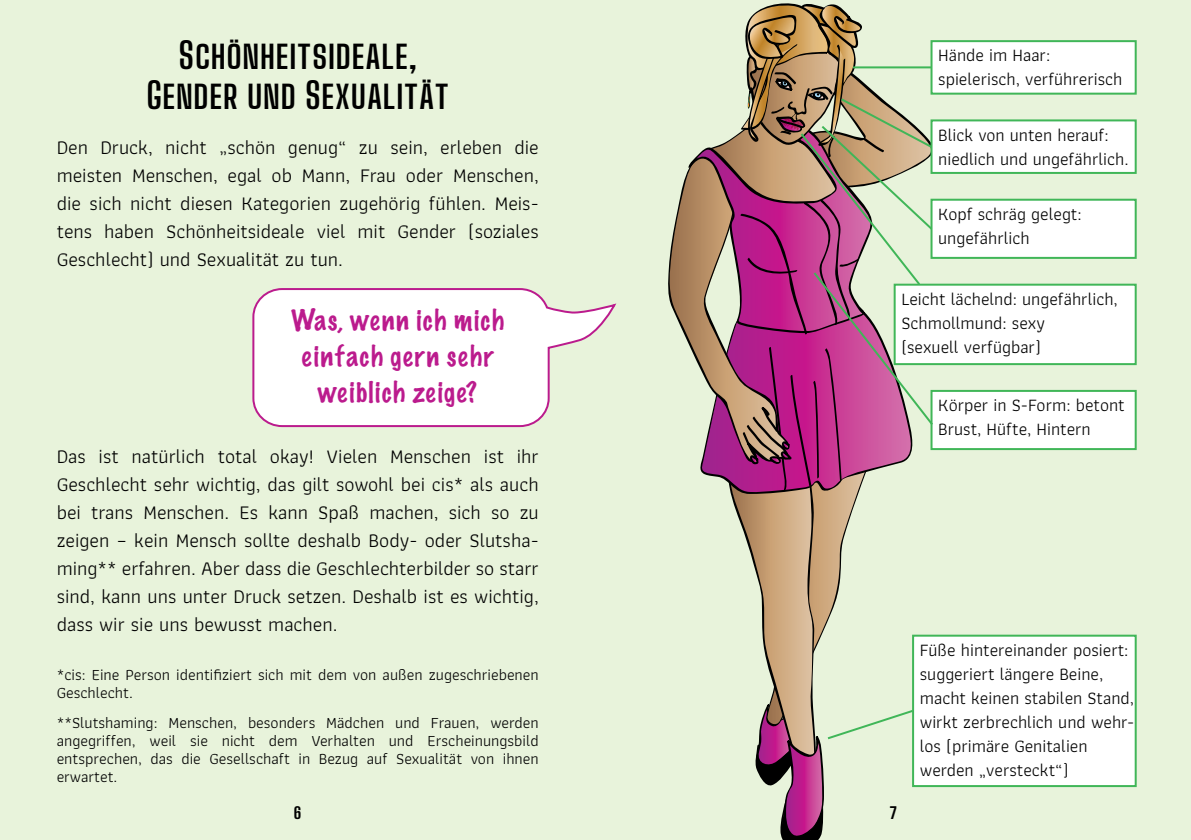
<style>
.page{position:relative;width:1191px;height:840px;background:#fff}
.page>*{position:absolute;margin:0;border:0;box-sizing:border-box;transform-origin:0 0}
.Head{font:700 36px/40px "Big Shoulders Display";letter-spacing:.02em;color:#000;text-align:center}
.t1{font:100 26px/36px "Marker Felt";letter-spacing:.055em;color:#bb1b8d;text-align:center}
.body{font:20px/28px "Athiti";color:#000;text-align:justify}
.Body_ohne_Grundlinie{font:18px/24px "Athiti";color:#000}
.body_8Pkt{font:16px/18px "Athiti";color:#000}
.t2{font:800 16px "Big Shoulders Display";color:#000}
</style>
<div class="page">
<div style="left:595px;top:0;width:596px;height:839px;background:#e8f3db"></div>
<div style="left:0;top:0;width:595px;height:839px;background:#e8f3db"></div>
<svg style="left:252px;top:288px;width:364px;height:140px"></svg>
<div style="left:931px;top:120px;width:204px;height:53px;background:#fff"></div>
<div style="left:930px;top:119px;width:206px;height:55px;border:2px solid #40b658"></div>
<div style="left:931px;top:199px;width:204px;height:59px;background:#fff"></div>
<div style="left:930px;top:198px;width:206px;height:61px;border:2px solid #40b658"></div>
<div style="left:894px;top:284px;width:241px;height:80px;background:#fff"></div>
<div style="left:893px;top:283px;width:243px;height:82px;border:2px solid #40b658"></div>
<div style="left:931px;top:41px;width:204px;height:53px;background:#fff"></div>
<div style="left:930px;top:40px;width:206px;height:55px;border:2px solid #40b658"></div>
<div style="left:931px;top:390px;width:204px;height:59px;background:#fff"></div>
<div style="left:930px;top:389px;width:206px;height:61px;border:2px solid #40b658"></div>
<div style="left:913px;top:635px;width:222px;height:150px;background:#fff"></div>
<div style="left:912px;top:634px;width:224px;height:152px;border:2px solid #40b658"></div>
<svg style="left:668px;top:3px;width:269px;height:836px"></svg>
<p class="Head" style="left:146px;top:35px;width:304px">SCHÖNHEITSIDEALE,<br>GENDER UND SEXUALITÄT</p>
<p class="body" style="left:57px;top:133px;width:151px">Den Druck, nicht</p>
<p class="body" style="left:219px;top:143px;width:10px">„</p>
<p class="body" style="left:57px;top:133px;width:483px;text-indent:171px">schön genug“ zu sein, erleben die meisten Menschen, egal ob Mann, Frau oder Menschen, die sich nicht diesen Kategorien zugehörig fühlen. Meis&shy;tens haben Schönheitsideale viel mit Gender (soziales Geschlecht) und Sexualität zu tun.</p>
<p class="t1" style="left:291px;top:302px;width:214px">Was, wenn ich mich einfach gern sehr weiblich zeige?</p>
<p class="body" style="left:57px;top:442px;width:483px">Das ist natürlich total okay! Vielen Menschen ist ihr Geschlecht sehr wichtig, das gilt sowohl bei cis* als auch bei trans Menschen. Es kann Spaß machen, sich so zu zeigen – kein Mensch sollte deshalb Body- oder Slutsha&shy;ming** erfahren. Aber dass die Geschlechterbilder so starr sind, kann uns unter Druck setzen. Deshalb ist es wichtig, dass wir sie uns bewusst machen.</p>
<p class="body_8Pkt" style="left:57px;top:665px;width:483px">*cis: Eine Person identifiziert sich mit dem von außen zugeschriebenen<br>Geschlecht.</p>
<p class="body_8Pkt" style="left:57px;top:713px;width:483px;text-align:justify">**Slutshaming: Menschen, besonders Mädchen und Frauen, werden angegriffen, weil sie nicht dem Verhalten und Erscheinungsbild entsprechen, das die Gesellschaft in Bezug auf Sexualität von ihnen erwartet.</p>
<p class="Body_ohne_Grundlinie" style="left:938px;top:43px;width:186px">Hände im Haar: spielerisch, verführerisch</p>
<p class="Body_ohne_Grundlinie" style="left:938px;top:123px;width:192px">Blick von unten herauf: niedlich und ungefährlich.</p>
<p class="Body_ohne_Grundlinie" style="left:938px;top:202px;width:145px">Kopf schräg gelegt: ungefährlich</p>
<p class="Body_ohne_Grundlinie" style="left:901px;top:287px;width:218px">Leicht lächelnd: ungefährlich,<br>Schmollmund: sexy<br>(sexuell verfügbar)</p>
<p class="Body_ohne_Grundlinie" style="left:938px;top:393px;width:188px">Körper in S-Form: betont<br>Brust, Hüfte, Hintern</p>
<p class="Body_ohne_Grundlinie" style="left:919px;top:637px;width:216px">Füße hintereinander posiert: suggeriert längere Beine, macht keinen stabilen Stand, wirkt zerbrechlich und wehr&shy;los (primäre Genitalien werden</p>
<p class="Body_ohne_Grundlinie" style="left:978px;top:767px;width:9px">„</p>
<p class="Body_ohne_Grundlinie" style="left:986px;top:757px;width:84px">versteckt“)</p>
<p class="t2" style="left:294px;top:801px;width:9px">6</p>
<p class="t2" style="left:889px;top:801px;width:9px">7</p>
</div>
